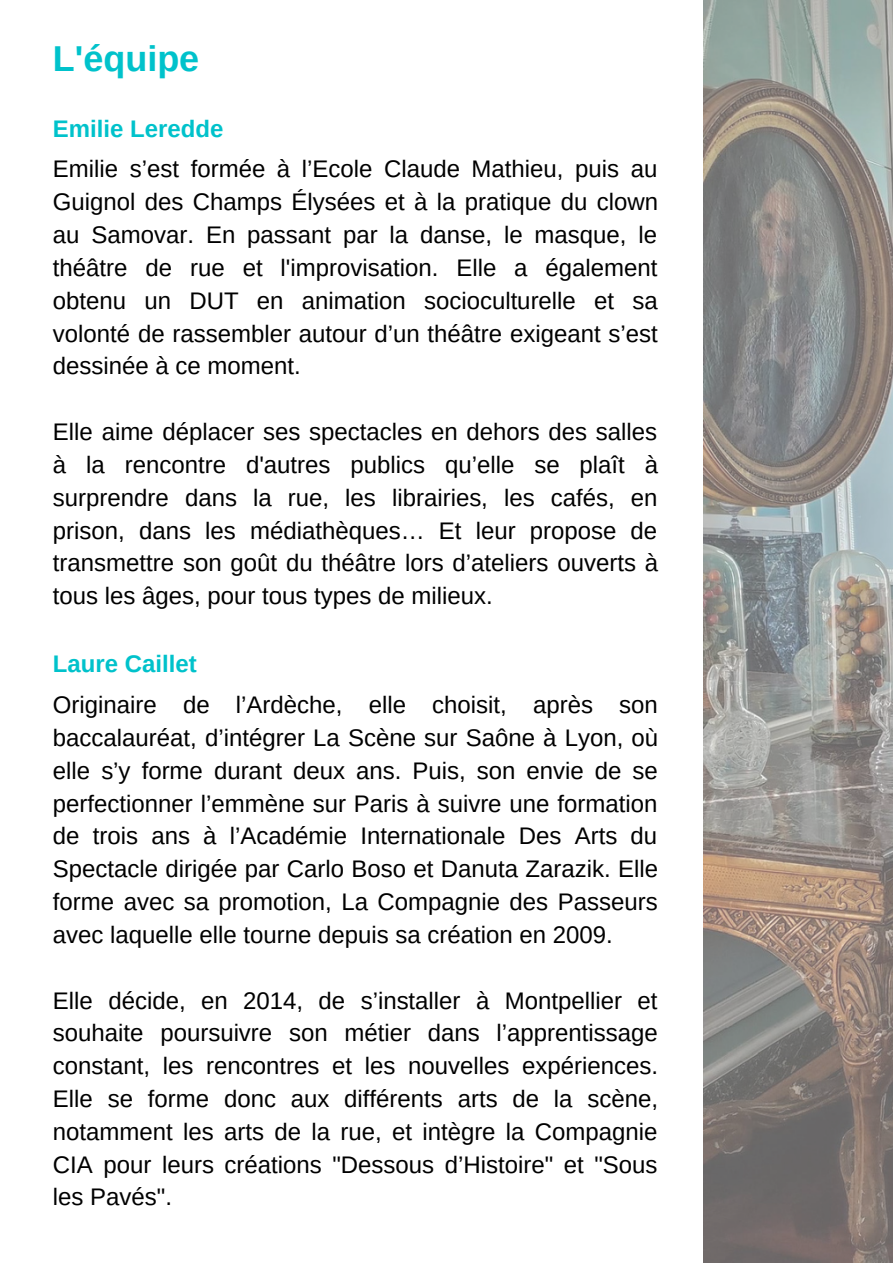
<style>
.page{position:relative;width:893px;height:1264px;background:#fff}
.page>*{position:absolute;margin:0;border:0;box-sizing:border-box;transform-origin:0 0}
.t1{font:700 36px "Arimo";color:#00c2cb}
.t2{font:24px/32.8px "Arimo";color:#000;text-align:justify}
.t3{font:700 24px "Arimo";color:#00c2cb}
</style>
<div class="page">
<img style="left:703px;top:0;width:189px;height:1262px">
<h1 class="t1" style="left:53px;top:39px;width:148px">L'équipe</h1>
<p class="t3" style="left:53px;top:115px;width:172px">Emilie Leredde</p>
<p class="t2" style="left:53px;top:153px;width:606px">Emilie s’est formée à l’Ecole Claude Mathieu, puis au Guignol des Champs Élysées et à la pratique du clown au Samovar. En passant par la danse, le masque, le théâtre de rue et l'improvisation. Elle a également obtenu un DUT en animation socioculturelle et sa volonté de rassembler autour d’un théâtre exigeant s’est dessinée à ce moment.</p>
<p class="t2" style="left:53px;top:415px;width:606px">Elle aime déplacer ses spectacles en dehors des salles à la rencontre d'autres publics qu’elle se plaît à surprendre dans la rue, les librairies, les cafés, en prison, dans les médiathèques… Et leur propose de transmettre son goût du théâtre lors d’ateliers ouverts à tous les âges, pour tous types de milieux.</p>
<p class="t3" style="left:53px;top:650px;width:145px">Laure Caillet</p>
<p class="t2" style="left:53px;top:688px;width:606px">Originaire de l’Ardèche, elle choisit, après son baccalauréat, d’intégrer La Scène sur Saône à Lyon, où elle s’y forme durant deux ans. Puis, son envie de se perfectionner l’emmène sur Paris à suivre une formation de trois ans à l’Académie Internationale Des Arts du Spectacle dirigée par Carlo Boso et Danuta Zarazik. Elle forme avec sa promotion, La Compagnie des Passeurs avec laquelle elle tourne depuis sa création en 2009.</p>
<p class="t2" style="left:53px;top:983px;width:606px">Elle décide, en 2014, de s’installer à Montpellier et souhaite poursuivre son métier dans l’apprentissage constant, les rencontres et les nouvelles expériences.<br>Elle se forme donc aux différents arts de la scène, notamment les arts de la rue, et intègre la Compagnie CIA pour leurs créations "Dessous d’Histoire" et "Sous les Pavés".</p>
</div>
